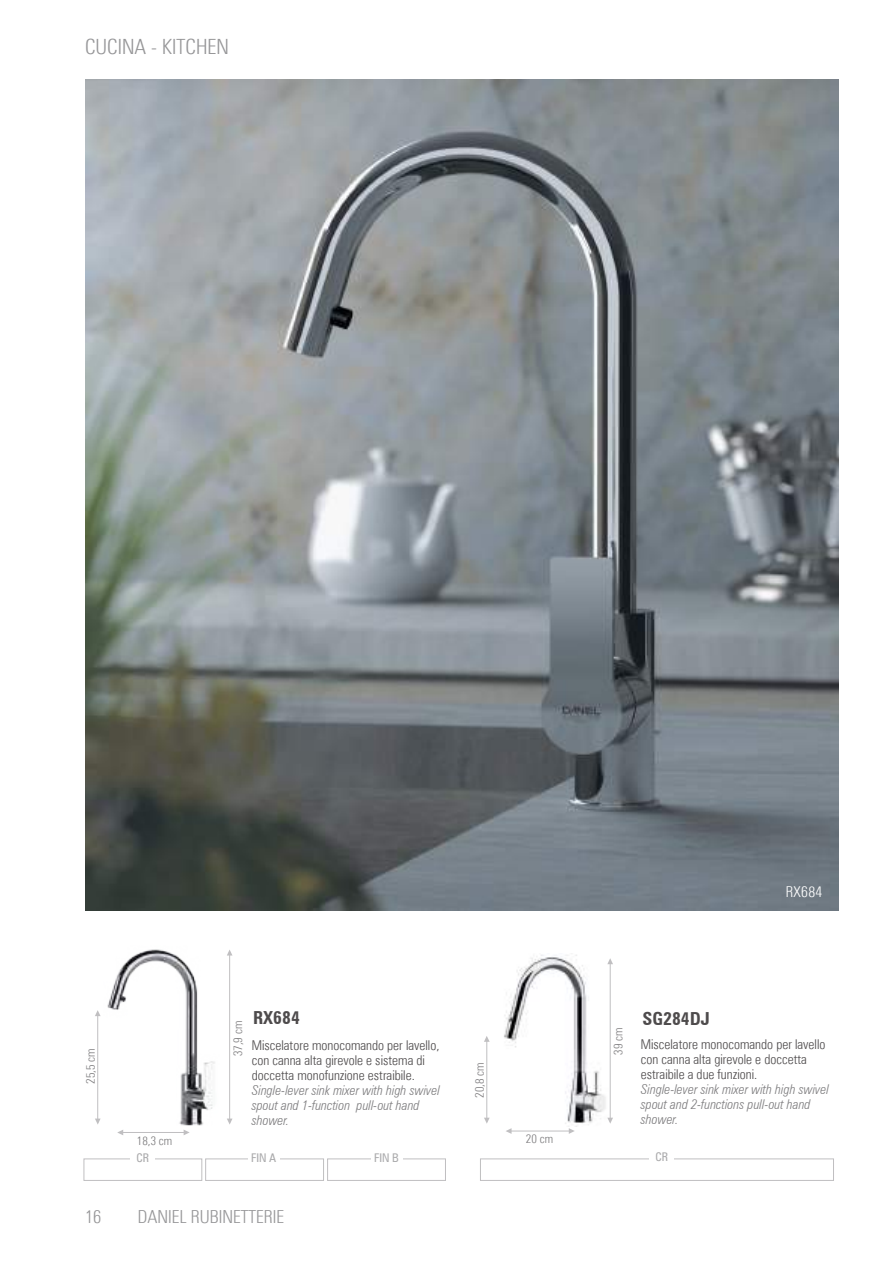
<style>
.page{position:relative;width:893px;height:1263px;background:#fff}
.page>*{position:absolute;margin:0;border:0;box-sizing:border-box;transform-origin:0 0}
.t1{font:300 condensed 21px "Zurich BT";color:#969698}
.t2{font:300 condensed 18px "Zurich BT";color:#969698}
.t3{font:700 condensed 18px "Zurich BT";color:#4e4b4c}
.t4{font:300 condensed 15px "Zurich BT";letter-spacing:.02em;color:#fff}
.t5{font:300 condensed 13.5px/15px "Zurich BT";color:#4e4b4c}
.t6{font:italic 300 condensed 13.5px/15px "Zurich BT";color:#7d7c7e}
.t7{font:300 condensed 12px "Zurich BT";color:#7d7c7e}
.t8{font:condensed 12px "Zurich BT";letter-spacing:-.01em;color:#aaaaac}
</style>
<div class="page">
<img style="left:504px;top:954px;width:104px;height:170px">
<hr style="left:510px;top:1131px;width:61px;height:1px;background:#c0bfc1">
<svg style="left:506px;top:1128px;width:6px;height:6px"></svg>
<svg style="left:569px;top:1128px;width:5px;height:6px"></svg>
<hr style="left:486px;top:1040px;width:1px;height:82px;background:#c0bfc1">
<svg style="left:484px;top:1118px;width:6px;height:6px"></svg>
<svg style="left:484px;top:1036px;width:6px;height:6px"></svg>
<hr style="left:610px;top:964px;width:1px;height:158px;background:#c0bfc1">
<svg style="left:607px;top:1118px;width:6px;height:6px"></svg>
<svg style="left:607px;top:958px;width:6px;height:6px"></svg>
<img style="left:107px;top:949px;width:108px;height:177px">
<hr style="left:123px;top:1132px;width:63px;height:1px;background:#c0bfc1">
<svg style="left:117px;top:1130px;width:6px;height:5px"></svg>
<svg style="left:184px;top:1130px;width:6px;height:5px"></svg>
<hr style="left:97px;top:1015px;width:1px;height:108px;background:#c0bfc1">
<svg style="left:95px;top:1118px;width:6px;height:6px"></svg>
<svg style="left:95px;top:1010px;width:6px;height:6px"></svg>
<hr style="left:229px;top:954px;width:1px;height:169px;background:#c0bfc1">
<svg style="left:227px;top:1118px;width:5px;height:6px"></svg>
<svg style="left:227px;top:950px;width:5px;height:5px"></svg>
<img style="left:85px;top:79px;width:754px;height:831px">
<div style="left:480px;top:1158px;width:354px;height:23px;border:1px solid #c0bfc1"></div>
<div style="left:650px;top:1152px;width:24px;height:10px;background:#fff"></div>
<div style="left:84px;top:1158px;width:118px;height:23px;border:1px solid #c0bfc1"></div>
<div style="left:327px;top:1158px;width:119px;height:23px;border:1px solid #c0bfc1"></div>
<div style="left:205px;top:1158px;width:119px;height:23px;border:1px solid #c0bfc1"></div>
<div style="left:131px;top:1153px;width:24px;height:10px;background:#fff"></div>
<div style="left:371px;top:1153px;width:31px;height:10px;background:#fff"></div>
<div style="left:248px;top:1153px;width:31px;height:10px;background:#fff"></div>
<h1 class="t1" style="left:85px;top:33px;width:145px">CUCINA - KITCHEN</h1>
<p class="t7" style="left:83px;top:1084px;width:37px;rotate:-90deg">25,5 cm</p>
<p class="t7" style="left:137px;top:1134px;width:37px">18,3 cm</p>
<p class="t4" style="left:786px;top:883px;width:38px">RX684</p>
<p class="t7" style="left:230px;top:1056px;width:37px;rotate:-90deg">37,9 cm</p>
<h2 class="t3" style="left:253px;top:1007px;width:48px">RX684</h2>
<p class="t5" style="left:252px;top:1037px;width:189px">Miscelatore monocomando per lavello,</p>
<p class="t7" style="left:611px;top:1054px;width:29px;rotate:-90deg">39 cm</p>
<p class="t5" style="left:252px;top:1052px;width:175px">con canna alta girevole e sistema di doccetta monofunzione estraibile.</p>
<p class="t6" style="left:252px;top:1082px;width:190px">Single-lever sink mixer with high swivel spout and 1-function pull-out hand shower.</p>
<p class="t7" style="left:472px;top:1098px;width:37px;rotate:-90deg">20,8 cm</p>
<p class="t7" style="left:526px;top:1131px;width:29px">20 cm</p>
<h2 class="t3" style="left:643px;top:1008px;width:69px">SG284DJ</h2>
<p class="t5" style="left:641px;top:1036px;width:186px">Miscelatore monocomando per lavello con canna alta girevole e doccetta estraibile a due funzioni.</p>
<p class="t6" style="left:641px;top:1081px;width:190px">Single-lever sink mixer with high swivel spout and 2-functions pull-out hand shower.</p>
<p class="t8" style="left:136px;top:1151px;width:14px">CR</p>
<p class="t8" style="left:251px;top:1151px;width:27px">FIN A</p>
<p class="t8" style="left:374px;top:1151px;width:26px">FIN B</p>
<p class="t8" style="left:655px;top:1150px;width:14px">CR</p>
<h2 class="t2" style="left:85px;top:1206px;width:18px">16</h2>
<h2 class="t2" style="left:138px;top:1205px;width:148px">DANIEL RUBINETTERIE</h2>
</div>
